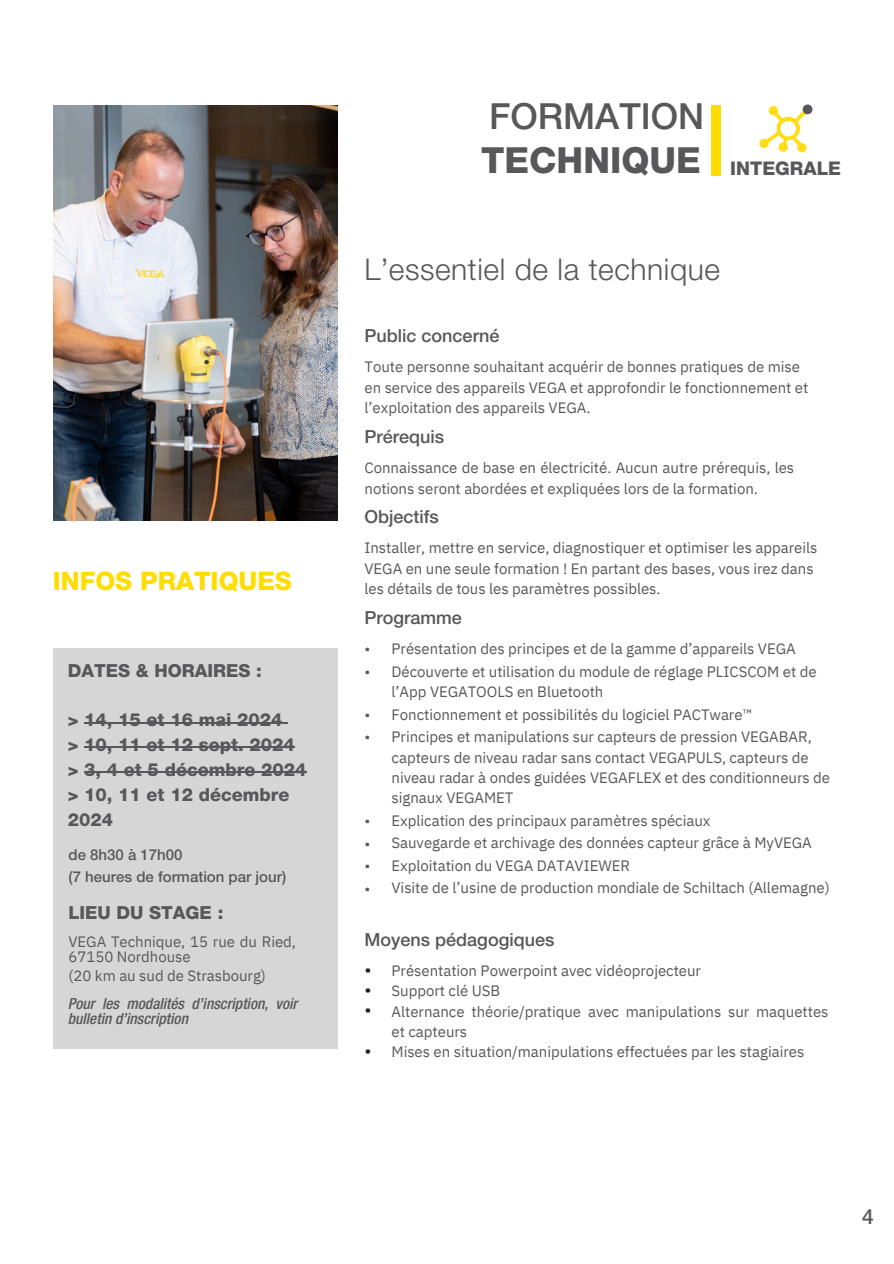
<style>
.page{position:relative;width:894px;height:1264px;background:#fff}
.page>*{position:absolute;margin:0;border:0;box-sizing:border-box;transform-origin:0 0}
.t1{font:500 36px "Helvetica Neue LTW1 G";color:#58585a}
.t2{font:800 36px "Helvetica Neue LTW1 G";color:#58585a}
.t3{font:300 30px "Helvetica Neue LTW1 G";letter-spacing:.02em;color:#58585a}
.t4{font:800 25.5px "Helvetica Neue LTW1 G";color:#fd0}
.t5{font:500 21px "Helvetica Neue LTW1 G";color:#58585a}
.t6{font:800 18.75px "Helvetica Neue LTW1 G";color:#58585a}
.t7{font:800 18px/24.8px "Helvetica Neue LTW1 G";color:#58585a}
.t8{font:500 18px "Helvetica Neue LTW1 G";color:#58585a}
.t9{font:18px/20.2px "IBM Plex Sans";color:#231f20;text-align:justify}
.t10{font:italic 500 condensed 15.3px/14.7px "Helvetica Neue LTW1 G";color:#58585a}
.t11{font:15px/22.5px "IBM Plex Sans";letter-spacing:-.005em;color:#58585a}
.t12{font:500 15px/21.3px "Helvetica Neue LTW1 G";color:#58585a}
.s1{font-weight:400;font-stretch:condensed}
</style>
<div class="page">
<div style="left:711px;top:106px;width:9px;height:70px;background:#fd0"></div>
<img style="left:54px;top:106px;width:283px;height:415px">
<svg style="left:759px;top:106px;width:52px;height:46px"></svg>
<div style="left:802px;top:104px;width:10px;height:10px;background:#58585a;border-radius:50%"></div>
<div style="left:53px;top:649px;width:285px;height:399px;background:#d6d6d6"></div>
<hr style="left:84px;top:722px;width:198px;height:1px;background:#58585a">
<hr style="left:84px;top:746px;width:211px;height:2px;background:#58585a">
<hr style="left:84px;top:771px;width:222px;height:1px;background:#58585a">
<p class="t1" style="left:489px;top:104px;width:216px">FORMATION</p>
<p class="t2" style="left:481px;top:147px;width:221px">TECHNIQUE</p>
<h5 class="t6" style="left:730px;top:162px;width:112px">INTEGRALE</h5>
<h3 class="t3" style="left:364px;top:258px;width:357px">L<span class="s1">’</span>essentiel de la technique</h3>
<h4 class="t8" style="left:364px;top:329px;width:136px">Public concerné</h4>
<p class="t11" style="left:364px;top:356px;width:445px;line-height:20.2px">Toute personne souhaitant acquérir de bonnes pratiques de mise en service des appareils VEGA et approfondir le fonctionnement et l’exploitation des appareils VEGA.</p>
<h5 class="t8" style="left:364px;top:430px;width:81px">Prérequis</h5>
<h5 class="t11" style="left:364px;top:457px;width:431px;line-height:20.2px">Connaissance de base en électricité. Aucun autre prérequis, les notions seront abordées et expliquées lors de la formation.</h5>
<p class="t4" style="left:53px;top:572px;width:240px">INFOS PRATIQUES</p>
<p class="t7" style="left:68px;top:660px;width:196px">DATES &amp; HORAIRES :</p>
<p class="t7" style="left:68px;top:710px;width:240px">&gt; 14, 15 et 16 mai 2024<br>&gt; 10, 11 et 12 sept. 2024 &gt; 3, 4 et 5 décembre 2024 &gt; 10, 11 et 12 décembre<br>2024</p>
<p class="t12" style="left:68px;top:846px;width:219px">de 8h30 à 17h00<br>(7 heures de formation par jour)</p>
<p class="t7" style="left:68px;top:902px;width:156px">LIEU DU STAGE :</p>
<h4 class="t8" style="left:364px;top:510px;width:76px">Objectifs</h4>
<h5 class="t11" style="left:364px;top:537px;width:454px;line-height:20.2px">Installer, mettre en service, diagnostiquer et optimiser les appareils<br>VEGA en une seule formation ! En partant des bases, vous irez dans les détails de tous les paramètres possibles.</h5>
<h6 class="t8" style="left:364px;top:611px;width:99px">Programme</h6>
<h1 class="t11" style="left:364px;top:637px;width:7px">• •</h1>
<h1 class="t11" style="left:364px;top:703px;width:7px">•</h1>
<h4 class="t11" style="left:364px;top:725px;width:7px">•</h4>
<h2 class="t11" style="left:364px;top:809px;width:7px;text-align:justify">• • • •</h2>
<p class="t11" style="left:391px;top:637px;width:426px">Présentation des principes et de la gamme d’appareils VEGA<br>Découverte et utilisation du module de réglage PLICSCOM et de</p>
<p class="t11" style="left:391px;top:680px;width:213px">l’App VEGATOOLS en Bluetooth</p>
<p class="t11" style="left:391px;top:703px;width:362px">Fonctionnement et possibilités du logiciel PACTware™</p>
<p class="t11" style="left:391px;top:725px;width:421px">Principes et manipulations sur capteurs de pression VEGABAR,</p>
<p class="t11" style="left:391px;top:745px;width:418px">capteurs de niveau radar sans contact VEGAPULS, capteurs de</p>
<p class="t11" style="left:391px;top:766px;width:440px">niveau radar à ondes guidées VEGAFLEX et des conditionneurs de</p>
<p class="t11" style="left:391px;top:786px;width:123px">signaux VEGAMET</p>
<p class="t11" style="left:391px;top:808px;width:320px">Explication des principaux paramètres spéciaux</p>
<p class="t11" style="left:391px;top:831px;width:421px">Sauvegarde et archivage des données capteur grâce à MyVEGA<br>Exploitation du VEGA DATAVIEWER</p>
<p class="t11" style="left:391px;top:876px;width:439px">Visite de l’usine de production mondiale de Schiltach (Allemagne)</p>
<p class="t11" style="left:68px;top:930px;width:229px">VEGA Technique, 15 rue du Ried,</p>
<p class="t8" style="left:364px;top:933px;width:191px">Moyens pédagogiques</p>
<p class="t11" style="left:68px;top:945px;width:124px">67150 Nordhouse</p>
<h6 class="t11" style="left:68px;top:964px;width:199px">(20 km au sud de Strasbourg)</h6>
<p class="t11" style="left:391px;top:959px;width:311px">Présentation Powerpoint avec vidéoprojecteur</p>
<h5 class="t11" style="left:391px;top:979px;width:110px">Support clé USB</h5>
<p class="t11" style="left:391px;top:1001px;width:438px;line-height:20.2px">Alternance théorie/pratique avec manipulations sur maquettes et capteurs</p>
<h5 class="t11" style="left:391px;top:1040px;width:414px">Mises en situation/manipulations effectuées par les stagiaires</h5>
<p class="t9" style="left:364px;top:958px;width:9px">• • •</p>
<p class="t9" style="left:364px;top:1039px;width:9px">•</p>
<p class="t10" style="left:68px;top:998px;width:231px">Pour les modalités d’inscription, voir bulletin d’inscription</p>
<p class="t5" style="left:861px;top:1209px;width:13px">4</p>
</div>
